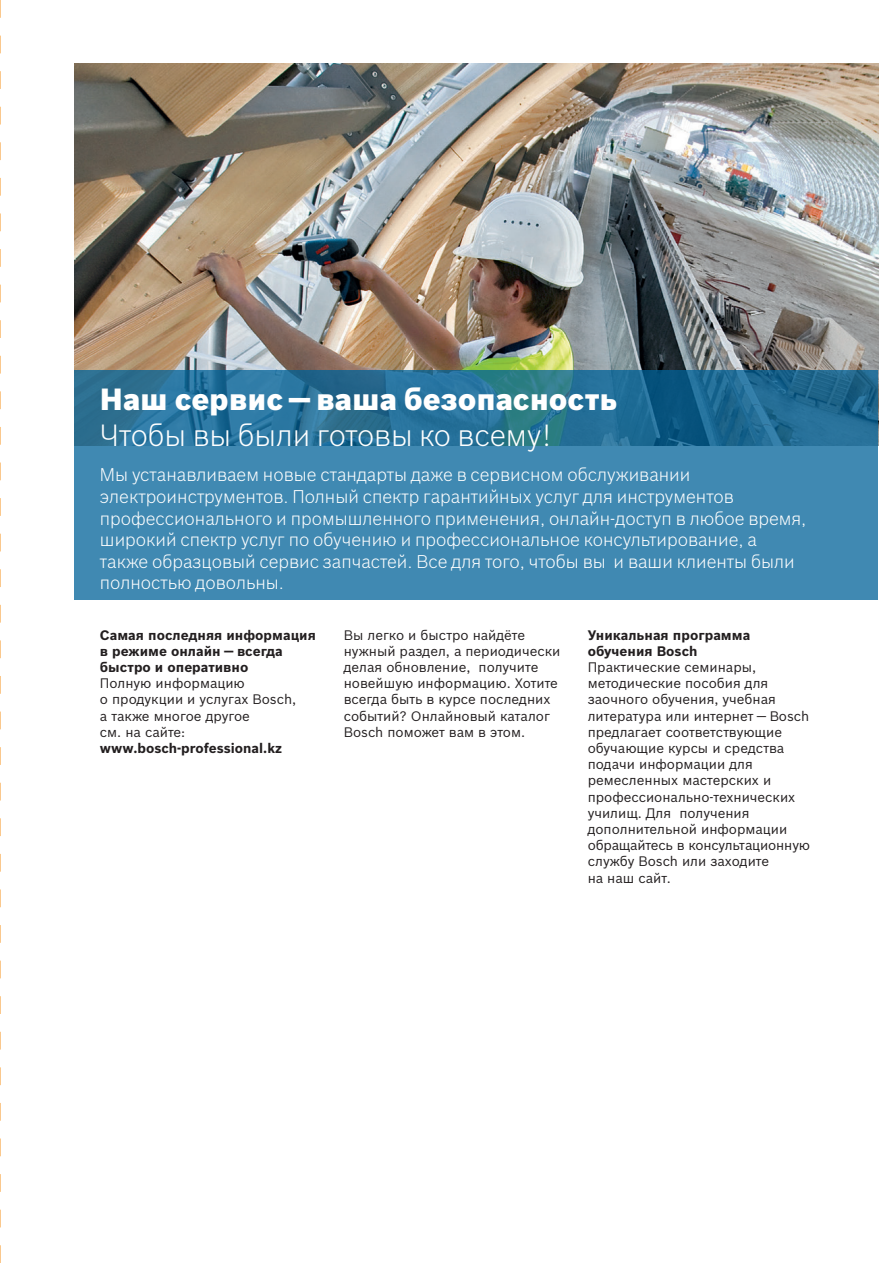
<style>
.page{position:relative;width:893px;height:1263px;background:#fff}
.page>*{position:absolute;margin:0;border:0;box-sizing:border-box;transform-origin:0 0}
.KIT_ServicePageHeadl{font:900 30px "Bosch Sans";color:#fff}
.KIT_ServicePageHeadl-2{font:300 30px "Bosch Sans";color:#fff}
.KIT_ServicePageIntro{font:300 18px/21.6px "Bosch Sans";color:#fff}
.KIT_ServicePageCopyT{font:13.5px/16.2px "Bosch Sans";color:#231f20}
.KIT_ServicePageCopyT-2{font:700 13.5px/16.2px "Bosch Sans";color:#231f20}
.s1{font-weight:700}
</style>
<div class="page">
<svg style="left:0;top:0;width:1px;height:1263px"></svg>
<img style="left:74px;top:63px;width:804px;height:307px">
<svg style="left:74px;top:370px;width:804px;height:230px;background:#3780a8"></svg>
<p class="KIT_ServicePageHeadl" style="left:100px;top:376px;width:519px">Наш сервис — ваша безопасность</p>
<p class="KIT_ServicePageHeadl-2" style="left:100px;top:414px;width:452px">Чтобы вы были готовы ко всему!</p>
<p class="KIT_ServicePageIntro" style="left:100px;top:463px;width:708px">Мы устанавливаем новые стандарты даже в сервисном обслуживании электроинструментов. Полный спектр гарантийных услуг для инструментов профессионального и промышленного применения, онлайн-доступ в любое время, широкий спектр услуг по обучению и профессиональное консультирование, а также образцовый сервис запчастей. Все для того, чтобы вы и ваши клиенты были полностью довольны.</p>
<p class="KIT_ServicePageCopyT-2" style="left:100px;top:626px;width:217px">Самая последняя информация в режиме онлайн — всегда быстро и оперативно</p>
<p class="KIT_ServicePageCopyT" style="left:100px;top:674px;width:198px">Полную информацию<br>о продукции и услугах Bosch, а также многое другое<br>см. на сайте: <span class="s1">www.bosch-professional.kz</span></p>
<p class="KIT_ServicePageCopyT" style="left:344px;top:626px;width:218px">Вы легко и быстро найдёте нужный раздел, а периодически делая обновление, получите новейшую информацию. Хотите всегда быть в курсе последних событий? Онлайновый каталог<br>Bosch поможет вам в этом.</p>
<p class="KIT_ServicePageCopyT-2" style="left:588px;top:626px;width:164px">Уникальная программа</p>
<p class="KIT_ServicePageCopyT-2" style="left:588px;top:642px;width:111px">обучения Bosch</p>
<p class="KIT_ServicePageCopyT" style="left:588px;top:658px;width:224px">Практические семинары, методические пособия для заочного обучения, учебная литература или интернет — Bosch предлагает соответствующие обучающие курсы и средства подачи информации для ремесленных мастерских и профессионально-технических училищ. Для получения дополнительной информации обращайтесь в консультационную службу Bosch или заходите<br>на наш сайт.</p>
</div>
